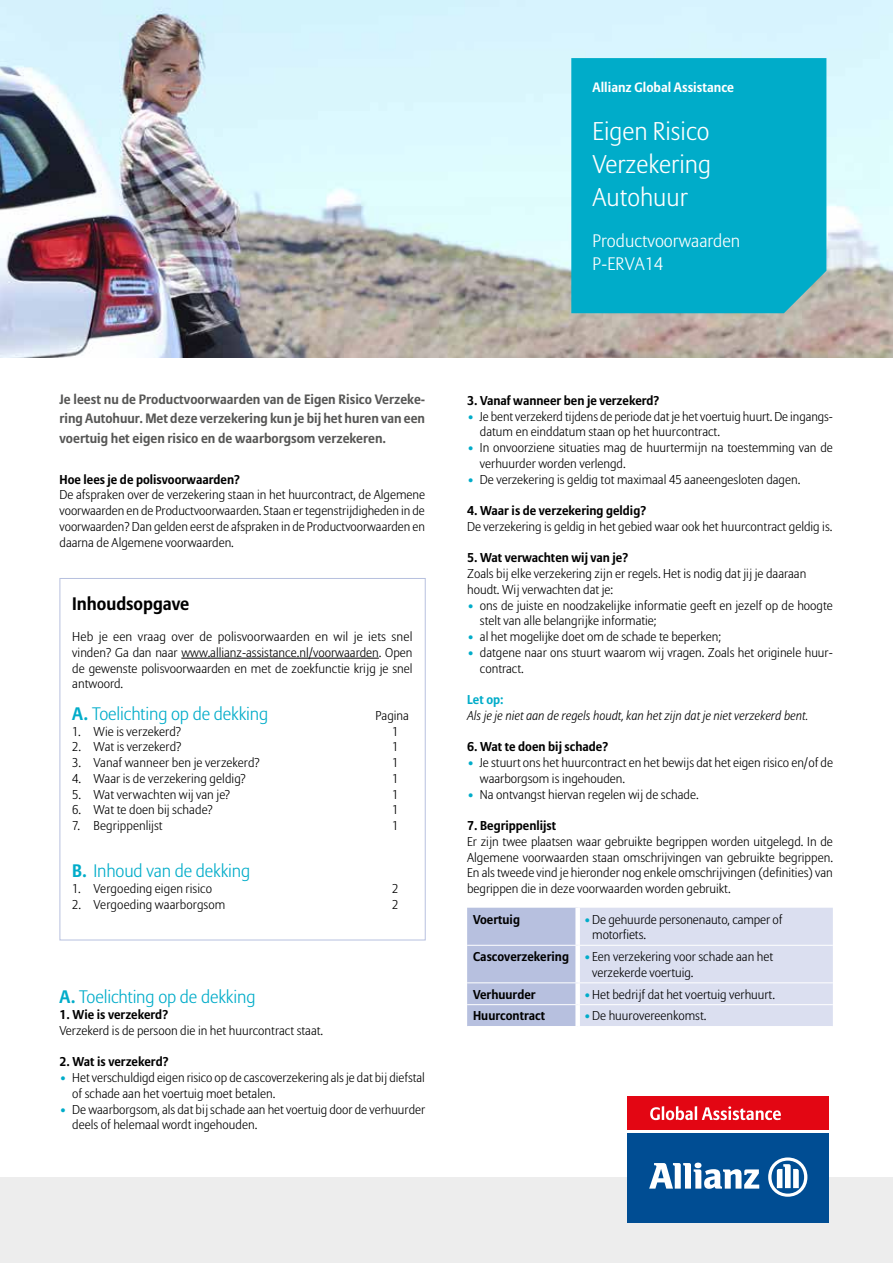
<style>
.page{position:relative;width:893px;height:1263px;background:#fff}
.page>*{position:absolute;margin:0;border:0;box-sizing:border-box;transform-origin:0 0}
.t1{font:300 25.5px/33px "Allianz Sans";color:#fff;text-align:justify}
.t2{font:300 18px "Allianz Sans";letter-spacing:-.005em;color:#00acc9}
.t3{font:300 18px/22.5px "Allianz Sans";color:#fff}
.t4{font:700 18px "Allianz Sans";letter-spacing:-.005em;color:#000}
.t5{font:700 13.5px/19.5px "Allianz Sans";color:#575756;text-align:justify}
.t6{font:700 13.5px "Allianz Sans";color:#fff}
.t7{font:300 12.75px/15.8px "Allianz Sans";color:#000}
.t8{font:700 12.75px "Allianz Sans";color:#000}
.t9{font:italic 300 12.75px/15.8px "Allianz Sans";color:#000}
.s1{font-weight:700}
.s2{font-weight:700;color:#00acc9}
.s3{font-weight:700;font-style:normal;color:#00acc9}
</style>
<div class="page">
<img style="left:0;top:0;width:893px;height:358px">
<div style="left:571px;top:58px;width:255px;height:255px;background:#00acc9"></div>
<hr style="left:181px;top:658px;width:198px;height:1px;background:#000">
<svg style="left:467px;top:908px;width:366px;height:118px;background:#d0d6eb"></svg>
<div style="left:575px;top:908px;width:5px;height:37px;background:#fff"></div>
<div style="left:575px;top:946px;width:5px;height:36px;background:#fff"></div>
<div style="left:575px;top:983px;width:5px;height:21px;background:#fff"></div>
<div style="left:575px;top:1005px;width:5px;height:21px;background:#fff"></div>
<hr style="left:467px;top:945px;width:111px;height:1px;background:#fff">
<hr style="left:578px;top:945px;width:255px;height:1px;background:#fff">
<hr style="left:467px;top:982px;width:111px;height:1px;background:#fff">
<hr style="left:578px;top:982px;width:255px;height:1px;background:#fff">
<hr style="left:467px;top:1004px;width:111px;height:1px;background:#fff">
<hr style="left:578px;top:1004px;width:255px;height:1px;background:#fff">
<div style="left:0;top:1178px;width:893px;height:85px;background:#ededed"></div>
<div style="left:627px;top:1096px;width:202px;height:34px;background:#e30613"></div>
<div style="left:627px;top:1133px;width:202px;height:90px;background:#004d93"></div>
<svg style="left:649px;top:1162px;width:110px;height:27px"></svg>
<svg style="left:768px;top:1157px;width:39px;height:40px"></svg>
<svg style="left:650px;top:1106px;width:131px;height:14px"></svg>
<div style="left:60px;top:578px;width:366px;height:362px;border:1px solid #b7c0df"></div>
<p class="t6" style="left:593px;top:79px;width:143px">Allianz Global Assistance</p>
<p class="t1" style="left:593px;top:114px;width:120px">Eigen Risico Verzekering Autohuur</p>
<p class="t3" style="left:593px;top:229px;width:149px">Productvoorwaarden<br>P-ERVA14</p>
<p class="t5" style="left:60px;top:389px;width:367px">Je leest nu de Productvoorwaarden van de Eigen Risico Verzeke&shy;ring Autohuur. Met deze verzekering kun je bij het huren van een voertuig het eigen risico en de waarborgsom verzekeren.</p>
<p class="t7" style="left:60px;top:471px;width:367px"><span class="s1">Hoe lees je de polisvoorwaarden?<br></span>De afspraken over de verzekering staan in het huurcontract, de Algemene voorwaarden en de Productvoorwaarden. Staan er tegenstrijdigheden in de voorwaarden? Dan gelden eerst de afspraken in de Productvoorwaarden en daarna de Algemene voorwaarden.</p>
<p class="t4" style="left:72px;top:592px;width:118px">Inhoudsopgave</p>
<p class="t7" style="left:72px;top:629px;width:342px;text-align:justify">Heb je een vraag over de polisvoorwaarden en wil je iets snel vinden? Ga dan naar www.allianz-assistance.nl/voorwaarden. Open de gewenste polisvoorwaarden en met de zoekfunctie krijg je snel antwoord.</p>
<p class="t2" style="left:72px;top:703px;width:197px"><span class="s1">A.</span> Toelichting op de dekking</p>
<p class="t7" style="left:375px;top:707px;width:35px">Pagina</p>
<p class="t7" style="left:72px;top:723px;width:111px">1. Wie is verzekerd?</p>
<p class="t7" style="left:392px;top:723px;width:8px">1</p>
<p class="t7" style="left:72px;top:739px;width:111px">2. Wat is verzekerd?</p>
<p class="t7" style="left:392px;top:739px;width:8px">1</p>
<p class="t7" style="left:72px;top:755px;width:189px">3. Vanaf wanneer ben je verzekerd?</p>
<p class="t7" style="left:392px;top:755px;width:8px">1</p>
<p class="t7" style="left:72px;top:770px;width:175px">4. Waar is de verzekering geldig?</p>
<p class="t7" style="left:392px;top:770px;width:8px">1</p>
<p class="t7" style="left:72px;top:786px;width:160px">5. Wat verwachten wij van je?</p>
<p class="t7" style="left:392px;top:786px;width:8px">1</p>
<p class="t7" style="left:72px;top:802px;width:142px">6. Wat te doen bij schade?</p>
<p class="t7" style="left:392px;top:802px;width:8px">1</p>
<p class="t7" style="left:72px;top:817px;width:92px">7. Begrippenlijst</p>
<p class="t7" style="left:392px;top:817px;width:8px">1</p>
<p class="t2" style="left:72px;top:860px;width:180px"><span class="s1">B.</span> Inhoud van de dekking</p>
<p class="t7" style="left:72px;top:881px;width:141px">1. Vergoeding eigen risico</p>
<p class="t7" style="left:392px;top:881px;width:8px">2</p>
<p class="t7" style="left:72px;top:896px;width:155px">2. Vergoeding waarborgsom</p>
<p class="t7" style="left:392px;top:896px;width:8px">2</p>
<p class="t2" style="left:60px;top:986px;width:197px"><span class="s1">A.</span> Toelichting op de dekking</p>
<p class="t7" style="left:60px;top:1007px;width:265px"><span class="s1">1. Wie is verzekerd?<br></span>Verzekerd is de persoon die in het huurcontract staat.</p>
<p class="t8" style="left:60px;top:1054px;width:111px">2. Wat is verzekerd?</p>
<p class="t7" style="left:72px;top:1070px;width:354px;text-indent:-13px"><span class="s2">•</span> Het verschuldigd eigen risico op de cascoverzekering als je dat bij diefstal of schade aan het voertuig moet betalen.</p>
<p class="t7" style="left:72px;top:1101px;width:354px;text-indent:-13px"><span class="s2">•</span> De waarborgsom, als dat bij schade aan het voertuig door de verhuurder deels of helemaal wordt ingehouden.</p>
<p class="t8" style="left:467px;top:393px;width:194px">3. Vanaf wanneer ben je verzekerd?</p>
<p class="t7" style="left:480px;top:408px;width:354px;text-indent:-13px"><span class="s2">•</span> Je bent verzekerd tijdens de periode dat je het voertuig huurt. De ingangs&shy;datum en einddatum staan op het huurcontract.</p>
<p class="t7" style="left:480px;top:440px;width:354px;text-indent:-13px"><span class="s2">•</span> In onvoorziene situaties mag de huurtermijn na toestemming van de verhuurder worden verlengd.</p>
<p class="t7" style="left:467px;top:471px;width:335px"><span class="s2">•</span> De verzekering is geldig tot maximaal 45 aaneengesloten dagen.</p>
<p class="t7" style="left:467px;top:503px;width:367px"><span class="s1">4. Waar is de verzekering geldig?<br></span>De verzekering is geldig in het gebied waar ook het huurcontract geldig is.</p>
<p class="t7" style="left:467px;top:550px;width:341px"><span class="s1">5. Wat verwachten wij van je?<br></span>Zoals bij elke verzekering zijn er regels. Het is nodig dat jij je daaraan houdt. Wij verwachten dat je:</p>
<p class="t7" style="left:480px;top:597px;width:354px;text-indent:-13px"><span class="s2">•</span> ons de juiste en noodzakelijke informatie geeft en jezelf op de hoogte stelt van alle belangrijke informatie;</p>
<p class="t7" style="left:467px;top:628px;width:255px"><span class="s2">•</span> al het mogelijke doet om de schade te beperken;</p>
<p class="t7" style="left:480px;top:644px;width:354px;text-indent:-13px"><span class="s2">•</span> datgene naar ons stuurt waarom wij vragen. Zoals het originele huur&shy;contract.</p>
<p class="t9" style="left:467px;top:691px;width:342px"><span class="s3">Let op:<br></span>Als je je niet aan de regels houdt, kan het zijn dat je niet verzekerd bent.</p>
<p class="t8" style="left:467px;top:739px;width:143px">6. Wat te doen bij schade?</p>
<p class="t7" style="left:480px;top:755px;width:355px;text-indent:-13px"><span class="s2">•</span> Je stuurt ons het huurcontract en het bewijs dat het eigen risico en/of de waarborgsom is ingehouden.</p>
<p class="t7" style="left:467px;top:786px;width:233px"><span class="s2">•</span> Na ontvangst hiervan regelen wij de schade.</p>
<p class="t7" style="left:467px;top:818px;width:367px"><span class="s1">7. Begrippenlijst<br></span>Er zijn twee plaatsen waar gebruikte begrippen worden uitgelegd. In de Algemene voorwaarden staan omschrijvingen van gebruikte begrippen.<br>En als tweede vind je hieronder nog enkele omschrijvingen (definities) van begrippen die in deze voorwaarden worden gebruikt.</p>
<p class="t8" style="left:473px;top:911px;width:48px">Voertuig</p>
<p class="t7" style="left:592px;top:911px;width:192px;text-indent:-9px"><span class="s2">•</span>De gehuurde personenauto, camper of motorfiets.</p>
<p class="t7" style="left:592px;top:948px;width:182px;text-indent:-119px"><span class="s1">Cascoverzekering</span> <span class="s2">•</span>Een verzekering voor schade aan het verzekerde voertuig.</p>
<p class="t8" style="left:473px;top:986px;width:64px">Verhuurder</p>
<p class="t7" style="left:584px;top:986px;width:193px"><span class="s2">•</span>Het bedrijf dat het voertuig verhuurt.</p>
<p class="t8" style="left:473px;top:1008px;width:73px">Huurcontract</p>
<p class="t7" style="left:584px;top:1008px;width:124px"><span class="s2">•</span>De huurovereenkomst.</p>
</div>
